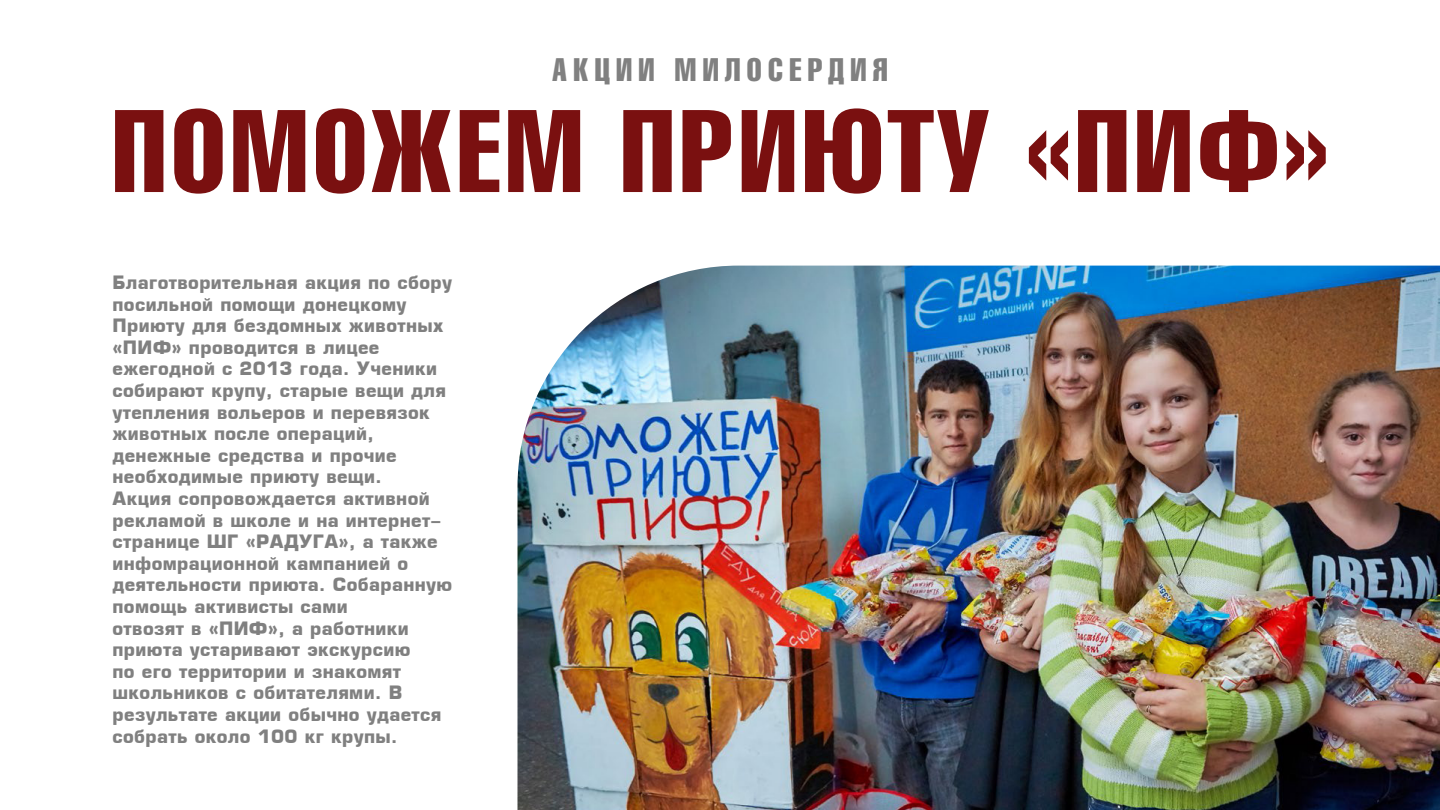
<style>
.page{position:relative;width:1440px;height:810px;background:#fff}
.page>*{position:absolute;margin:0;border:0;box-sizing:border-box;transform-origin:0 0}
.t1{font:115.12px "AG Letterica Compressed C";letter-spacing:.05em;color:#7a1010}
.t2{font:32.1px "AG Letterica Compressed C";letter-spacing:.2em;color:#808080}
.t3{font:700 18px/21.6px "Europe";letter-spacing:.02em;color:#808080}
</style>
<div class="page">
<img style="left:518px;top:266px;width:922px;height:544px">
<p class="t2" style="left:552px;top:52px;width:337px">АКЦИИ МИЛОСЕРДИЯ</p>
<p class="t1" style="left:113px;top:89px;width:1216px">ПОМОЖЕМ ПРИЮТУ «ПИФ»</p>
<p class="t3" style="left:113px;top:272px;width:341px">Благотворительная акция по сбору посильной помощи донецкому<br>Приюту для бездомных животных «ПИФ» проводится в лицее ежегодной с 2013 года. Ученики собирают крупу, старые вещи для утепления вольеров и перевязок животных после операций, денежные средства и прочие необходимые приюту вещи.<br>Акция сопровождается активной рекламой в школе и на интернет&shy;странице ШГ «РАДУГА», а также инфомрационной кампанией о деятельности приюта. Собаранную помощь активисты сами<br>отвозят в «ПИФ», а работники приюта устаривают экскурсию<br>по его территории и знакомят школьников с обитателями. В результате акции обычно удается собрать около 100 кг крупы.</p>
</div>
